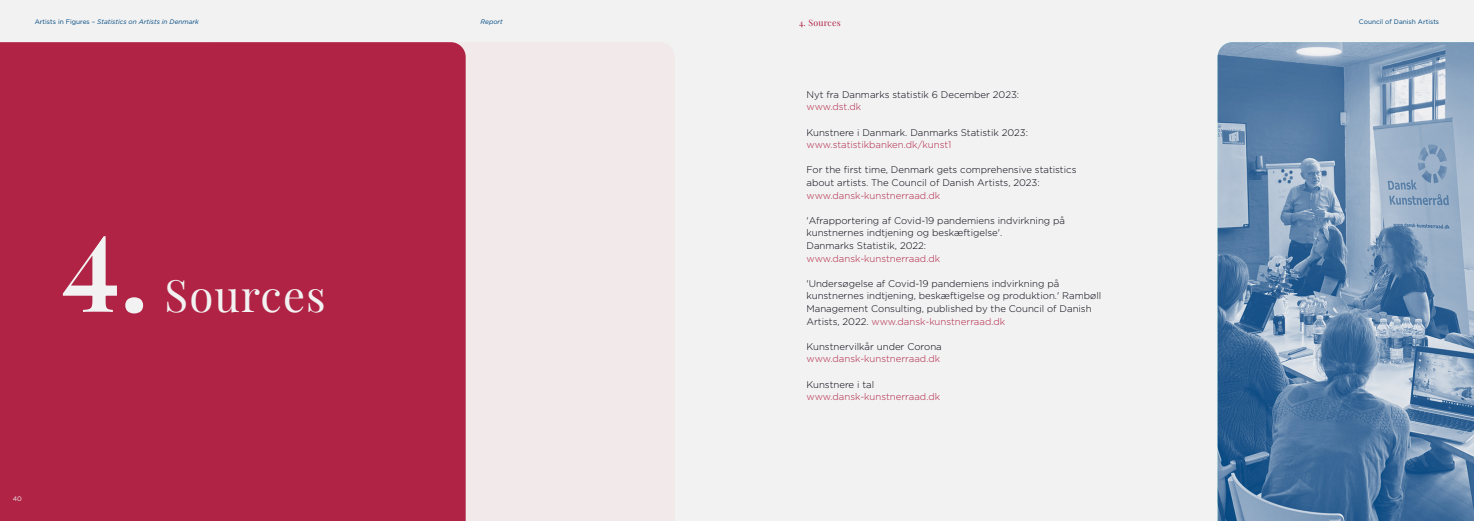
<style>
.page{position:relative;width:1474px;height:521px;background:#fff}
.page>*{position:absolute;margin:0;border:0;box-sizing:border-box;transform-origin:0 0}
.Playtype_Tal{font:700 105px "Playfair Display";color:#f2f2f2}
.Playtype_overskrift{font:43.75px "Playfair Display";letter-spacing:.025em;color:#f2f2f2}
.Brødtekst{font:300 9.62px/12.6px "Gotham";color:#00000c}
.Brødtekst-2{font:300 9.62px "Gotham";color:#b02345}
.t1{font:8.75px "Playfair Display";letter-spacing:.025em;color:#b02345}
.t2{font:italic 6.56px "Gotham";color:#004881}
.t3{font:6.56px "Gotham";color:#004881}
.t4{font:6.56px "Gotham";color:#f2f2f2}
.s1{font-style:normal}
.s2{color:#b02345}
</style>
<div class="page">
<div style="left:0;top:0;width:1473px;height:521px;background:#f2f2f2"></div>
<div style="left:0;top:42px;width:465px;height:479px;background:#b02345"></div>
<img style="left:1217px;top:42px;width:256px;height:479px">
<p class="t2" style="left:35px;top:18px;width:166px"><span class="s1">Artists in Figures</span> – Statistics on Artists in Denmark</p>
<p class="t2" style="left:480px;top:18px;width:24px">Report</p>
<p class="t1" style="left:799px;top:16px;width:43px">4. Sources</p>
<p class="t3" style="left:1358px;top:18px;width:82px">Council of Danish Artists</p>
<p class="Playtype_Tal" style="left:62px;top:190px;width:88px">4.</p>
<p class="Playtype_overskrift" style="left:165px;top:261px;width:163px">Sources</p>
<p class="Brødtekst" style="left:806px;top:88px;width:214px">Nyt fra Danmarks statistik 6 December 2023:</p>
<p class="Brødtekst-2" style="left:806px;top:101px;width:56px">www.dst.dk</p>
<p class="Brødtekst" style="left:806px;top:126px;width:223px">Kunstnere i Danmark. Danmarks Statistik 2023:</p>
<p class="Brødtekst-2" style="left:806px;top:139px;width:146px">www.statistikbanken.dk/kunst1</p>
<p class="Brødtekst" style="left:806px;top:163px;width:271px">For the first time, Denmark gets comprehensive statistics about artists. The Council of Danish Artists, 2023:</p>
<p class="Brødtekst-2" style="left:806px;top:189px;width:135px">www.dansk-kunstnerraad.dk</p>
<p class="Brødtekst" style="left:806px;top:214px;width:260px">'Afrapportering af Covid-19 pandemiens indvirkning på kunstnernes indtjening og beskæftigelse'.</p>
<p class="Brødtekst" style="left:806px;top:239px;width:121px">Danmarks Statistik, 2022:</p>
<p class="Brødtekst-2" style="left:806px;top:252px;width:135px">www.dansk-kunstnerraad.dk</p>
<p class="Brødtekst" style="left:806px;top:277px;width:296px">'Undersøgelse af Covid-19 pandemiens indvirkning på kunstnernes indtjening, beskæftigelse og produktion.' Rambøll Management Consulting, published by the Council of Danish Artists, 2022. <span class="s2">www.dansk-kunstnerraad.dk</span></p>
<p class="Brødtekst" style="left:806px;top:340px;width:137px">Kunstnervilkår under Corona</p>
<p class="Brødtekst-2" style="left:806px;top:353px;width:135px">www.dansk-kunstnerraad.dk</p>
<p class="Brødtekst" style="left:806px;top:378px;width:69px">Kunstnere i tal</p>
<p class="Brødtekst-2" style="left:806px;top:391px;width:135px">www.dansk-kunstnerraad.dk</p>
<p class="t4" style="left:13px;top:494px;width:11px">40</p>
</div>
